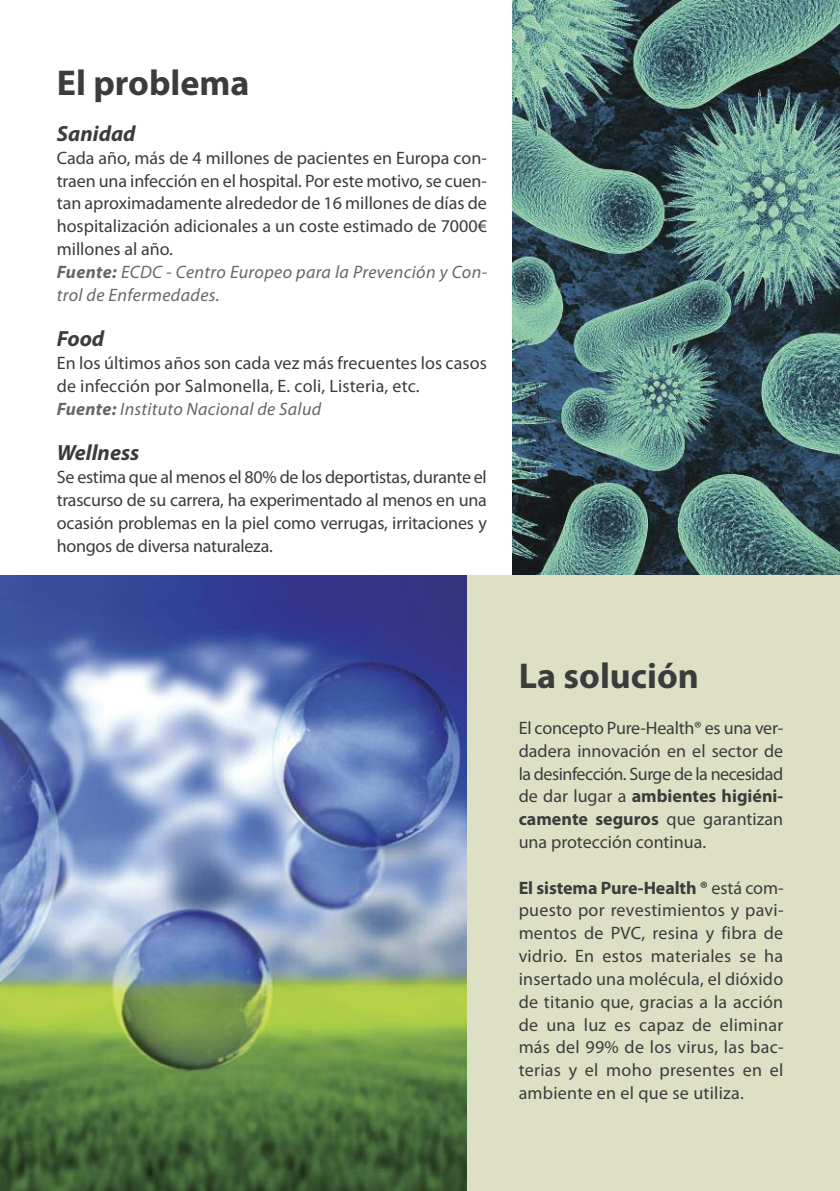
<style>
.page{position:relative;width:840px;height:1191px;background:#fff}
.page>*{position:absolute;margin:0;border:0;box-sizing:border-box;transform-origin:0 0}
.t1{font:700 36px "Myriad Pro";color:#3d3c3c}
.t2{font:italic 700 22px "Myriad Pro";color:#3d3c3c}
.t3{font:18px/22.8px "Myriad Pro";color:#3d3c3c;text-align:justify}
.s1{font-weight:700;font-style:italic;color:#686768}
.s2{font-style:italic;color:#686768}
.s3{font-weight:700}
</style>
<div class="page">
<img style="left:512px;top:0;width:327px;height:575px">
<div style="left:0;top:575px;width:839px;height:616px;background:#dde0c5"></div>
<img style="left:0;top:575px;width:466px;height:616px">
<h1 class="t1" style="left:57px;top:70px;width:194px">el problema</h1>
<p class="t2" style="left:57px;top:125px;width:80px">Sanidad</p>
<p class="t3" style="left:57px;top:148px;width:432px;text-align:left">Cada año, más de 4 millones de pacientes en Europa con&shy;traen una infección en el hospital. Por este motivo, se cuen&shy;tan aproximadamente alrededor de 16 millones de días de hospitalización adicionales a un coste estimado de 7000€ millones al año.<br><span class="s1">Fuente:</span> <span class="s2">ECDC - Centro Europeo para la Prevención y Con&shy;trol de Enfermedades.</span></p>
<p class="t2" style="left:57px;top:331px;width:49px">Food</p>
<p class="t3" style="left:57px;top:353px;width:431px;text-align:left">En los últimos años son cada vez más frecuentes los casos de infección por Salmonella, E. coli, Listeria, etc.<br><span class="s1">Fuente:</span> <span class="s2">Instituto Nacional de Salud</span></p>
<p class="t2" style="left:57px;top:445px;width:84px">Wellness</p>
<p class="t3" style="left:57px;top:467px;width:431px">Se estima que al menos el 80% de los deportistas, durante el trascurso de su carrera, ha experimentado al menos en una ocasión problemas en la piel como verrugas, irritaciones y hongos de diversa naturaleza.</p>
<h1 class="t1" style="left:518px;top:663px;width:182px">la solución</h1>
<p class="t3" style="left:518px;top:718px;width:266px">El concepto Pure-Health® es una ver&shy;dadera innovación en el sector de la desinfección. Surge de la necesidad de dar lugar a <span class="s3">ambientes higiéni&shy;camente seguros</span> que garantizan una protección continua.</p>
<p class="t3" style="left:518px;top:877px;width:266px"><span class="s3">el sistema Pure-Health ®</span> está com&shy;puesto por revestimientos y pavi&shy;mentos de PVC, resina y fibra de vidrio. En estos materiales se ha insertado una molécula, el dióxido de titanio que, gracias a la acción de una luz es capaz de eliminar más del 99% de los virus, las bac&shy;terias y el moho presentes en el ambiente en el que se utiliza.</p>
</div>
